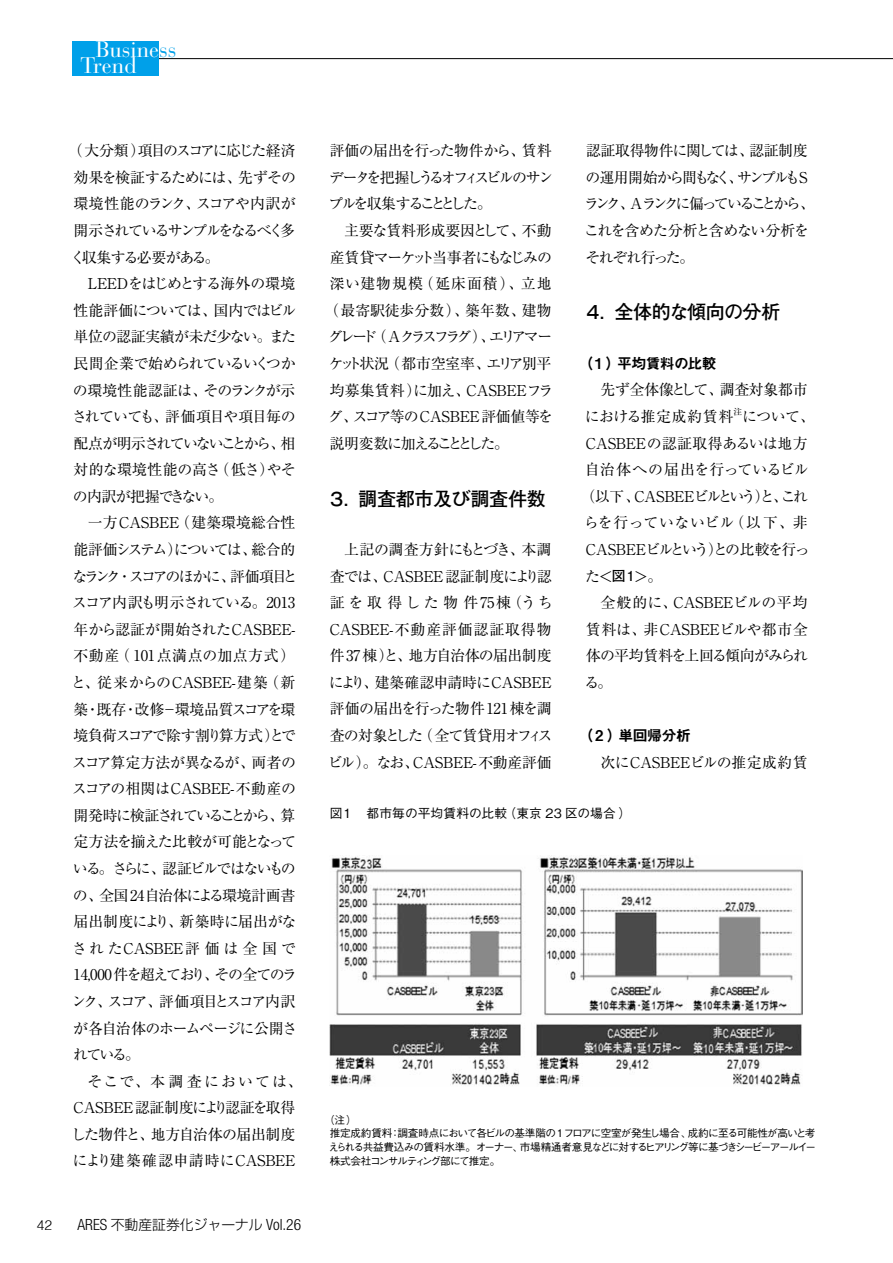
<style>
.page{position:relative;width:893px;height:1263px;background:#fff}
.page>*{position:absolute;margin:0;border:0;box-sizing:border-box;transform-origin:0 0}
.t1{font:22.35px/15.9px "Bauer Bodoni";color:#fff}
.t2{font:700 19.2px "Futo Go B101 Pro";letter-spacing:-.02em;color:#000}
.t3{font:14.85px/26.5px "Ryumin Pro";letter-spacing:-.035em;color:#000;text-align:justify}
.t4{font:14.85px/26.5px "Ryumin Pro";letter-spacing:-.095em;color:#000}
.t5{font:14.85px/26.5px "Ryumin Pro";letter-spacing:-.015em;color:#000}
.t6{font:14.85px "Ryumin Pro";letter-spacing:-.065em;color:#000}
.t7{font:14.85px "Ryumin Pro";letter-spacing:-.225em;color:#000}
.t8{font:14.85px "Midashi Go Pro MB31";letter-spacing:-.045em;color:#000}
.t9{font:14.85px "Ryumin Pro";letter-spacing:-.085em;color:#000}
.t10{font:14.85px "Ryumin Pro";letter-spacing:-.01em;color:#000}
.t11{font:14.85px "Ryumin Pro";color:#000}
.t12{font:14.85px "Ryumin Pro";letter-spacing:.04em;color:#000}
.t13{font:14.85px "Ryumin Pro";letter-spacing:-.005em;color:#000}
.t14{font:14.85px "Ryumin Pro";letter-spacing:.065em;color:#000}
.t15{font:14.85px "Ryumin Pro";letter-spacing:-.125em;color:#000}
.t16{font:300 13.8px "Shin Go Pro";color:#000}
.t17{font:300 13.8px "Helvetica";color:#000}
.t18{font:500 12.75px "Gothic BBB Pro";letter-spacing:.01em;color:#000}
.t19{font:500 10.65px/13.8px "Gothic BBB Pro";letter-spacing:-.085em;color:#000}
.t20{font:8.7px "Ryumin Pro";color:#000}
.s1{color:#00a0e9}
.s2{font-family:"Helvetica Neue";font-stretch:condensed;font-size:15.45px}
.s3{font-family:"Futo Go B101 Pro";font-weight:700;font-size:13.8px}
</style>
<div class="page">
<hr style="left:158px;top:58px;width:735px;height:1px;background:#000">
<div style="left:72px;top:41px;width:87px;height:35px;background:#00a0e9"></div>
<img style="left:330px;top:856px;width:472px;height:230px">
<h1 class="t1" style="left:80px;top:42px;width:98px;text-indent:15px">Busine<span class="s1">ss<br></span>Trend</h1>
<p class="t3" style="left:68px;top:136px;width:229px">（大分類）項目のスコアに応じた経済効果を検証するためには、先ずその環境性能のランク、スコアや内訳が開示されているサンプルをなるべく多く収集する必要がある。</p>
<p class="t3" style="left:72px;top:269px;width:226px;text-indent:16px">LEEDをはじめとする海外の環境性能評価については、国内ではビル単位の認証実績が未だ少ない。また民間企業で始められているいくつかの環境性能認証は、そのランクが示されていても、評価項目や項目毎の配点が明示されていないことから、相対的な環境性能の高さ（低さ）やその内訳が把握できない。</p>
<p class="t3" style="left:71px;top:509px;width:228px;text-align:left;text-indent:17px">一方CASBEE（建築環境総合性能評価システム）については、総合的なランク・スコアのほかに、評価項目とスコア内訳も明示されている。2013年から認証が開始されたCASBEE-不動産（ 101点満点の加点方式）と、従来からのCASBEE-建築（新築・既存・改修－環境品質スコアを環境負荷スコアで除す割り算方式）とでスコア算定方法が異なるが、両者のスコアの相関はCASBEE-不動産の開発時に検証されていることから、算定方法を揃えた比較が可能となっている。さらに、認証ビルではないものの、全国24自治体による環境計画書届出制度により、新築時に届出がなされたCASBEE評価は全国で<br>14,000 件を超えており、その全てのランク、スコア、評価項目とスコア内訳が各自治体のホームページに公開されている。</p>
<p class="t3" style="left:71px;top:1067px;width:233px;text-align:left;text-indent:16px">そこで、本調査においては、<br>CASBEE認証制度により認証を取得した物件と、地方自治体の届出制度により建築確認申請時にCASBEE</p>
<p class="t17" style="left:37px;top:1213px;width:17px">42</p>
<p class="t16" style="left:78px;top:1213px;width:225px"><span class="s2">ARES</span> 不動産証券化ジャーナル <span class="s2">Vol.26</span></p>
<p class="t3" style="left:329px;top:136px;width:226px">評価の届出を行った物件から、賃料データを把握しうるオフィスビルのサンプルを収集することとした。</p>
<p class="t13" style="left:344px;top:219px;width:209px">主要な賃料形成要因として、不動</p>
<p class="t9" style="left:330px;top:245px;width:224px">産賃貸マーケット当事者にもなじみの</p>
<p class="t14" style="left:330px;top:272px;width:223px">深い建物規模（延床面積）、立地</p>
<p class="t10" style="left:324px;top:299px;width:229px">（最寄駅徒歩分数）、築年数、建物</p>
<p class="t7" style="left:328px;top:325px;width:225px">グレード（ A クラスフラグ）、エリアマー</p>
<p class="t6" style="left:329px;top:352px;width:224px">ケット状況（都市空室率、エリア別平</p>
<p class="t3" style="left:330px;top:376px;width:225px">均募集賃料）に加え、CASBEEフラ</p>
<p class="t3" style="left:328px;top:402px;width:226px">グ、スコア等のCASBEE評価値等を</p>
<p class="t15" style="left:330px;top:431px;width:181px">説明変数に加えることとした。</p>
<p class="t2" style="left:327px;top:483px;width:220px">３．調査都市及び調査件数</p>
<p class="t3" style="left:328px;top:535px;width:227px;text-indent:16px">上記の調査方針にもとづき、本調査では、CASBEE認証制度により認証を取得した物件75棟（うちCASBEE-不動産評価認証取得物件37棟）と、地方自治体の届出制度により、建築確認申請時にCASBEE評価の届出を行った物件121棟を調査の対象とした（全て賃貸用オフィスビル）。なお、CASBEE-不動産評価</p>
<p class="t4" style="left:584px;top:136px;width:233px">認証取得物件に関しては、認証制度の運用開始から間もなく、サンプルもSランク、A ランクに偏っていることから、これを含めた分析と含めない分析をそれぞれ行った。</p>
<p class="t2" style="left:583px;top:297px;width:199px">４．全体的な傾向の分析</p>
<p class="t8" style="left:578px;top:351px;width:140px">（1 ）平均賃料の比較</p>
<p class="t5" style="left:585px;top:376px;width:224px;text-indent:15px">先ず全体像として、調査対象都市における推定成約賃料</p>
<p class="t20" style="left:734px;top:405px;width:10px">注</p>
<p class="t3" style="left:742px;top:402px;width:75px">について、</p>
<p class="t5" style="left:586px;top:429px;width:223px">CASBEEの認証取得あるいは地方</p>
<p class="t11" style="left:585px;top:458px;width:226px">自治体への届出を行っているビル</p>
<p class="t3" style="left:580px;top:482px;width:229px">（以下、CASBEEビルという）と、これ</p>
<p class="t12" style="left:584px;top:511px;width:225px">らを行っていないビル（以下、非</p>
<p class="t6" style="left:586px;top:538px;width:225px">CASBEEビルという）との比較を行っ</p>
<p class="t3" style="left:585px;top:562px;width:78px">た＜<span class="s3">図 1</span>＞。</p>
<p class="t3" style="left:600px;top:588px;width:209px">全般的に、CASBEEビルの平均</p>
<p class="t3" style="left:586px;top:615px;width:223px">賃料は、非CASBEEビルや都市全</p>
<p class="t3" style="left:586px;top:641px;width:224px">体の平均賃料を上回る傾向がみられ</p>
<p class="t3" style="left:584px;top:668px;width:29px">る。</p>
<p class="t8" style="left:578px;top:723px;width:114px">（2 ）単回帰分析</p>
<p class="t3" style="left:600px;top:748px;width:209px">次にCASBEEビルの推定成約賃</p>
<p class="t18" style="left:330px;top:802px;width:303px">図１　都市毎の平均賃料の比較（東京 23 区の場合）</p>
<p class="t19" style="left:329px;top:1111px;width:489px;text-indent:-5px">（注）<br>推定成約賃料：調査時点において各ビルの基準階の1フロアに空室が発生し場合、成約に至る可能性が高いと考えられる共益費込みの賃料水準。オーナー、市場精通者意見などに対するヒアリング等に基づきシービーアールイー株式会社コンサルティング部にて推定。</p>
</div>
